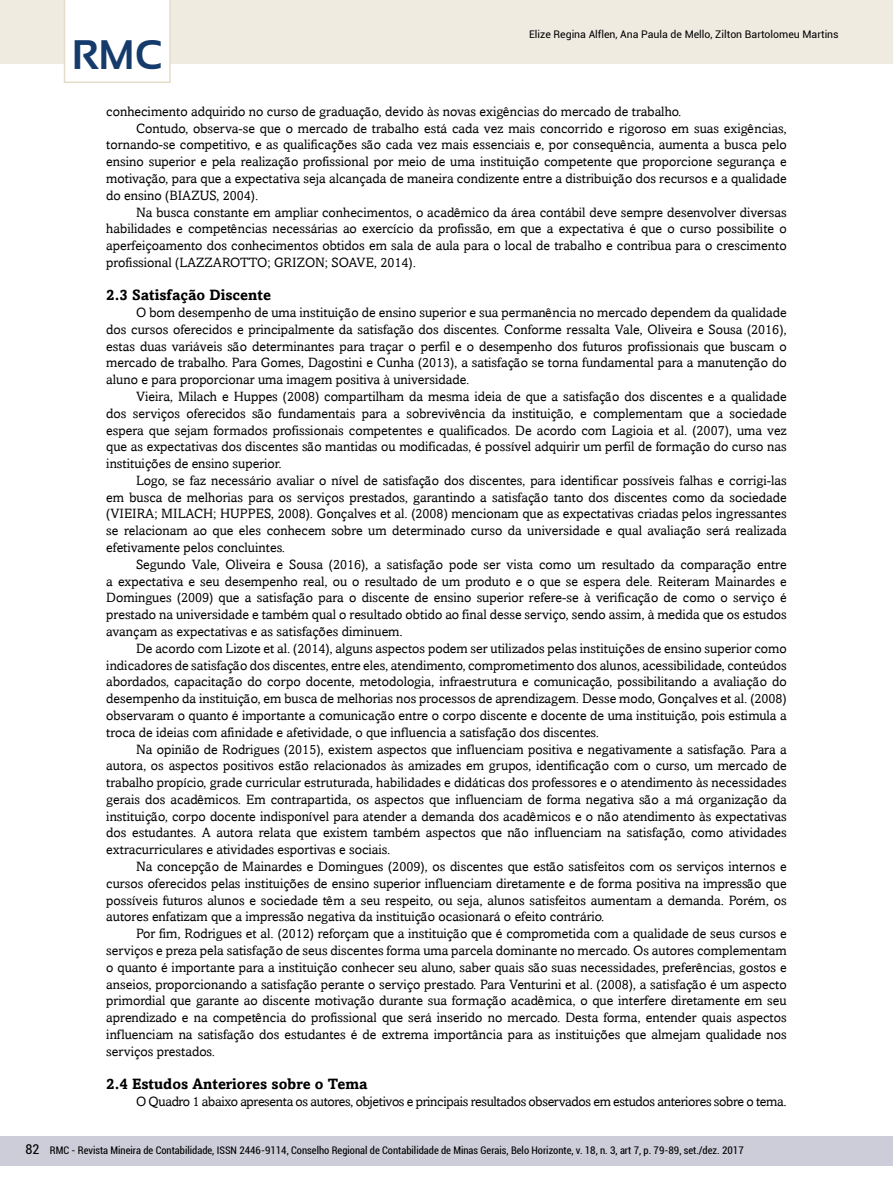
<style>
.page{position:relative;width:893px;height:1191px;background:#fff}
.page>*{position:absolute;margin:0;border:0;box-sizing:border-box;transform-origin:0 0}
.t1{font:700 41.25px "Sansation";color:#143b6b}
.t2{font:700 15px "Amasis";color:#000}
.t3{font:13.5px/16.8px "Amasis";color:#000;text-align:justify}
.t4{font:13.5px "Amasis";letter-spacing:-.025em;color:#000}
.t5{font:condensed 13.5px "Roboto";color:#000}
.t6{font:condensed 10.5px "Roboto";color:#000}
.t7{font:10.5px "Roboto";color:#000}
</style>
<div class="page">
<div style="left:0;top:1135px;width:893px;height:30px;background:#cdcdda"></div>
<div style="left:0;top:0;width:893px;height:64px;background:#efebe1"></div>
<div style="left:64px;top:0;width:107px;height:83px;background:#fff"></div>
<h1 class="t1" style="left:72px;top:32px;width:92px">RMC</h1>
<p class="t7" style="left:529px;top:27px;width:311px">Elize Regina Alflen, Ana Paula de Mello, Zilton Bartolomeu Martins</p>
<p class="t3" style="left:106px;top:103px;width:577px">conhecimento adquirido no curso de graduação, devido às novas exigências do mercado de trabalho.</p>
<p class="t3" style="left:136px;top:119px;width:652px">Contudo, observa-se que o mercado de trabalho está cada vez mais concorrido e rigoroso em suas exigências,</p>
<p class="t3" style="left:106px;top:136px;width:682px">tornando-se competitivo, e as qualificações são cada vez mais essenciais e, por consequência, aumenta a busca pelo</p>
<p class="t3" style="left:106px;top:153px;width:682px">ensino superior e pela realização profissional por meio de uma instituição competente que proporcione segurança e</p>
<p class="t3" style="left:106px;top:170px;width:682px">motivação, para que a expectativa seja alcançada de maneira condizente entre a distribuição dos recursos e a qualidade</p>
<p class="t3" style="left:106px;top:187px;width:153px">do ensino (BIAZUS, 2004).</p>
<p class="t3" style="left:136px;top:203px;width:652px">Na busca constante em ampliar conhecimentos, o acadêmico da área contábil deve sempre desenvolver diversas</p>
<p class="t3" style="left:106px;top:220px;width:682px">habilidades e competências necessárias ao exercício da profissão, em que a expectativa é que o curso possibilite o</p>
<p class="t3" style="left:106px;top:237px;width:682px">aperfeiçoamento dos conhecimentos obtidos em sala de aula para o local de trabalho e contribua para o crescimento</p>
<p class="t3" style="left:106px;top:254px;width:311px">profissional (LAZZAROTTO; GRIZON; SOAVE, 2014).</p>
<p class="t2" style="left:106px;top:286px;width:166px">2.3 Satisfação Discente</p>
<p class="t3" style="left:106px;top:304px;width:682px;text-indent:30px">O bom desempenho de uma instituição de ensino superior e sua permanência no mercado dependem da qualidade dos cursos oferecidos e principalmente da satisfação dos discentes. Conforme ressalta Vale, Oliveira e Sousa (2016), estas duas variáveis são determinantes para traçar o perfil e o desempenho dos futuros profissionais que buscam o mercado de trabalho. Para Gomes, Dagostini e Cunha (2013), a satisfação se torna fundamental para a manutenção do aluno e para proporcionar uma imagem positiva à universidade.</p>
<p class="t3" style="left:106px;top:388px;width:682px;text-indent:30px">Vieira, Milach e Huppes (2008) compartilham da mesma ideia de que a satisfação dos discentes e a qualidade dos serviços oferecidos são fundamentais para a sobrevivência da instituição, e complementam que a sociedade espera que sejam formados profissionais competentes e qualificados. De acordo com Lagioia et al. (2007), uma vez que as expectativas dos discentes são mantidas ou modificadas, é possível adquirir um perfil de formação do curso nas instituições de ensino superior.</p>
<p class="t3" style="left:106px;top:472px;width:682px;text-indent:30px">Logo, se faz necessário avaliar o nível de satisfação dos discentes, para identificar possíveis falhas e corrigi-las em busca de melhorias para os serviços prestados, garantindo a satisfação tanto dos discentes como da sociedade (VIEIRA; MILACH; HUPPES, 2008). Gonçalves et al. (2008) mencionam que as expectativas criadas pelos ingressantes se relacionam ao que eles conhecem sobre um determinado curso da universidade e qual avaliação será realizada efetivamente pelos concluintes.</p>
<p class="t3" style="left:106px;top:556px;width:682px;text-indent:30px">Segundo Vale, Oliveira e Sousa (2016), a satisfação pode ser vista como um resultado da comparação entre a expectativa e seu desempenho real, ou o resultado de um produto e o que se espera dele. Reiteram Mainardes e Domingues (2009) que a satisfação para o discente de ensino superior refere-se à verificação de como o serviço é prestado na universidade e também qual o resultado obtido ao final desse serviço, sendo assim, à medida que os estudos avançam as expectativas e as satisfações diminuem.</p>
<p class="t3" style="left:106px;top:639px;width:682px;text-indent:30px">De acordo com Lizote et al. (2014), alguns aspectos podem ser utilizados pelas instituições de ensino superior como indicadores de satisfação dos discentes, entre eles, atendimento, comprometimento dos alunos, acessibilidade, conteúdos abordados, capacitação do corpo docente, metodologia, infraestrutura e comunicação, possibilitando a avaliação do desempenho da instituição, em busca de melhorias nos processos de aprendizagem. Desse modo, Gonçalves et al. (2008) observaram o quanto é importante a comunicação entre o corpo discente e docente de uma instituição, pois estimula a troca de ideias com afinidade e afetividade, o que influencia a satisfação dos discentes.</p>
<p class="t3" style="left:106px;top:740px;width:682px;text-indent:30px">Na opinião de Rodrigues (2015), existem aspectos que influenciam positiva e negativamente a satisfação. Para a autora, os aspectos positivos estão relacionados às amizades em grupos, identificação com o curso, um mercado de trabalho propício, grade curricular estruturada, habilidades e didáticas dos professores e o atendimento às necessidades gerais dos acadêmicos. Em contrapartida, os aspectos que influenciam de forma negativa são a má organização da instituição, corpo docente indisponível para atender a demanda dos acadêmicos e o não atendimento às expectativas dos estudantes. A autora relata que existem também aspectos que não influenciam na satisfação, como atividades extracurriculares e atividades esportivas e sociais.</p>
<p class="t3" style="left:106px;top:858px;width:682px;text-indent:30px">Na concepção de Mainardes e Domingues (2009), os discentes que estão satisfeitos com os serviços internos e cursos oferecidos pelas instituições de ensino superior influenciam diretamente e de forma positiva na impressão que possíveis futuros alunos e sociedade têm a seu respeito, ou seja, alunos satisfeitos aumentam a demanda. Porém, os autores enfatizam que a impressão negativa da instituição ocasionará o efeito contrário.</p>
<p class="t3" style="left:106px;top:925px;width:682px;text-indent:30px">Por fim, Rodrigues et al. (2012) reforçam que a instituição que é comprometida com a qualidade de seus cursos e serviços e preza pela satisfação de seus discentes forma uma parcela dominante no mercado. Os autores complementam o quanto é importante para a instituição conhecer seu aluno, saber quais são suas necessidades, preferências, gostos e anseios, proporcionando a satisfação perante o serviço prestado. Para Venturini et al. (2008), a satisfação é um aspecto primordial que garante ao discente motivação durante sua formação acadêmica, o que interfere diretamente em seu aprendizado e na competência do profissional que será inserido no mercado. Desta forma, entender quais aspectos influenciam na satisfação dos estudantes é de extrema importância para as instituições que almejam qualidade nos serviços prestados.</p>
<p class="t2" style="left:106px;top:1074px;width:263px">2.4 Estudos Anteriores sobre o Tema</p>
<p class="t4" style="left:136px;top:1093px;width:652px">O Quadro 1 abaixo apresenta os autores, objetivos e principais resultados observados em estudos anteriores sobre o tema.</p>
<p class="t5" style="left:26px;top:1140px;width:15px">82</p>
<p class="t6" style="left:50px;top:1143px;width:695px">RMC - Revista Mineira de Contabilidade, ISSN 2446-9114, Conselho Regional de Contabilidade de Minas Gerais, Belo Horizonte, v. 18, n. 3, art 7, p. 79-89, set./dez. 2017</p>
</div>
